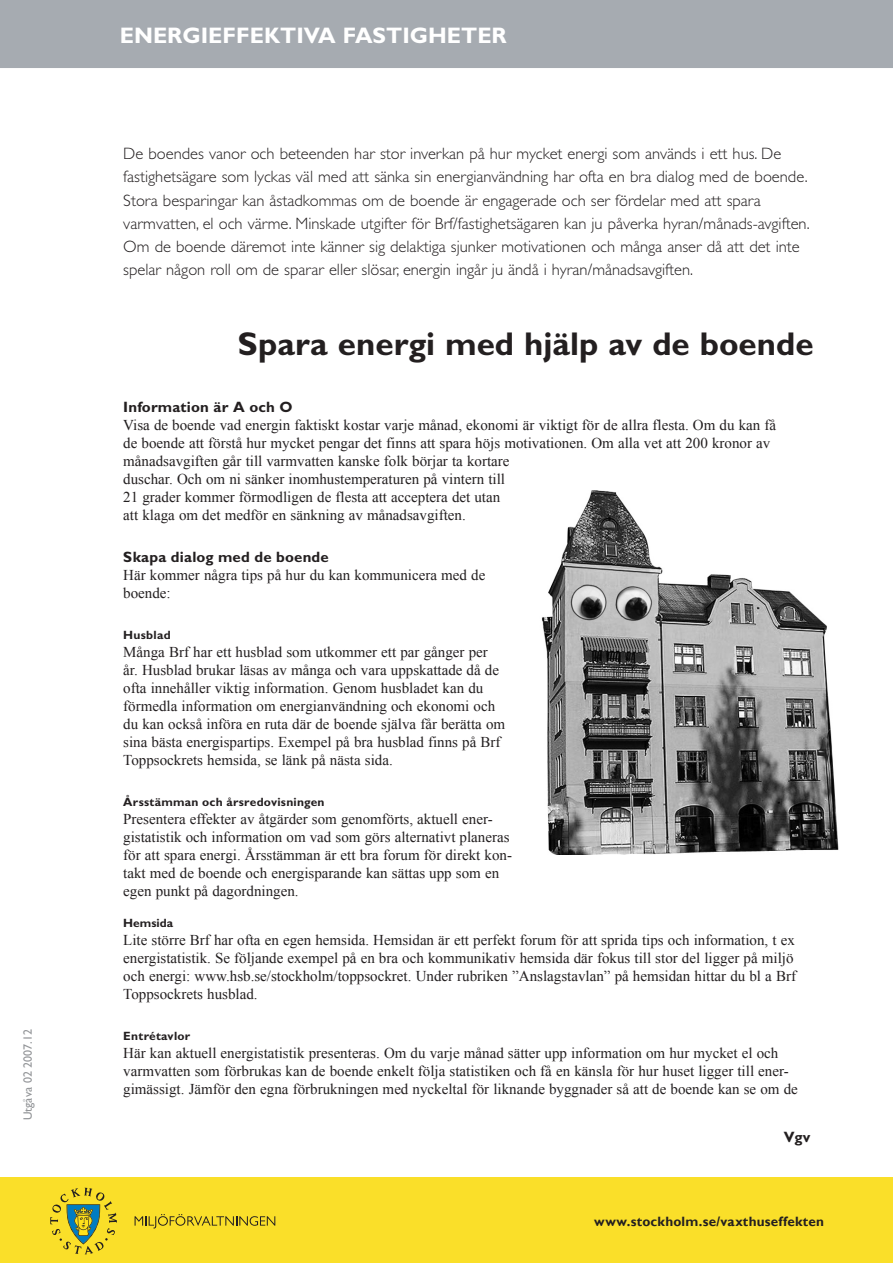
<style>
.page{position:relative;width:893px;height:1263px;background:#fff}
.page>*{position:absolute;margin:0;border:0;box-sizing:border-box;transform-origin:0 0}
.Ingress{font:700 33px "Gill Sans";color:#231f20}
.Brödtext{font:700 22.5px "Gill Sans";color:#fff}
.Ingress-2{font:300 16.5px/23.2px "Gill Sans";color:#231f20}
.Brödtext-2{font:15px/18px "Times New Roman";color:#231f20}
.Mellanrubrik{font:700 15px "Gill Sans";letter-spacing:.01em;color:#231f20}
.Brödtext-3{font:700 15px "Gill Sans";color:#231f20}
.Mellanrubrik-2{font:700 13.5px "Gill Sans";letter-spacing:.015em;color:#231f20}
.Mellanrubrik-3{font:700 12px "Gill Sans";letter-spacing:.02em;color:#231f20}
.Brödtext-4{font:12px "Gill Sans";color:#939598}
.Brödtext-5{font:700 12px "Gill Sans";color:#231f20}
</style>
<div class="page">
<div style="left:0;top:1178px;width:893px;height:85px;background:#fadf29"></div>
<svg style="left:50px;top:1188px;width:67px;height:66px"></svg>
<svg style="left:135px;top:1214px;width:140px;height:14px"></svg>
<div style="left:0;top:0;width:893px;height:68px;background:#a6abb1"></div>
<img style="left:542px;top:490px;width:297px;height:364px">
<p class="Brödtext-4" style="left:21px;top:1120px;width:93px;rotate:-90deg">Utgåva 02 2007.12</p>
<p class="Brödtext" style="left:120px;top:22px;width:389px">ENERGIEFFEKTIVA FASTIGHETER</p>
<p class="Ingress-2" style="left:123px;top:142px;width:688px">De boendes vanor och beteenden har stor inverkan på hur mycket energi som används i ett hus. De fastighetsägare som lyckas väl med att sänka sin energianvändning har ofta en bra dialog med de boende.<br>Stora besparingar kan åstadkommas om de boende är engagerade och ser fördelar med att spara varmvatten, el och värme. Minskade utgifter för Brf/fastighetsägaren kan ju påverka hyran/månads-avgiften.<br>Om de boende däremot inte känner sig delaktiga sjunker motivationen och många anser då att det inte spelar någon roll om de sparar eller slösar, energin ingår ju ändå i hyran/månadsavgiften.</p>
<p class="Ingress" style="left:238px;top:325px;width:577px">Spara energi med hjälp av de boende</p>
<p class="Mellanrubrik" style="left:123px;top:398px;width:171px">Information är A och O</p>
<p class="Brödtext-2" style="left:123px;top:416px;width:654px">Visa de boende vad energin faktiskt kostar varje månad, ekonomi är viktigt för de allra flesta. Om du kan få de boende att förstå hur mycket pengar det finns att spara höjs motivationen. Om alla vet att 200 kronor av månadsavgiften går till varmvatten kanske folk börjar ta kortare<br>duschar. Och om ni sänker inomhustemperaturen på vintern till<br>21 grader kommer förmodligen de flesta att acceptera det utan<br>att klaga om det medför en sänkning av månadsavgiften.</p>
<p class="Mellanrubrik" style="left:123px;top:548px;width:207px">Skapa dialog med de boende</p>
<p class="Brödtext-2" style="left:123px;top:565px;width:363px">Här kommer några tips på hur du kan kommunicera med de boende:</p>
<p class="Mellanrubrik-3" style="left:123px;top:628px;width:49px">Husblad</p>
<p class="Brödtext-2" style="left:123px;top:643px;width:383px">Många Brf har ett husblad som utkommer ett par gånger per år. Husblad brukar läsas av många och vara uppskattade då de ofta innehåller viktig information. Genom husbladet kan du förmedla information om energianvändning och ekonomi och du kan också införa en ruta där de boende själva får berätta om sina bästa energispartips. Exempel på bra husblad finns på Brf Toppsockrets hemsida, se länk på nästa sida.</p>
<p class="Mellanrubrik-3" style="left:123px;top:795px;width:203px">Årsstämman och årsredovisningen</p>
<p class="Brödtext-2" style="left:123px;top:810px;width:390px">Presentera effekter av åtgärder som genomförts, aktuell ener&shy;gistatistik och information om vad som görs alternativt planeras för att spara energi. Årsstämman är ett bra forum för direkt kon&shy;takt med de boende och energisparande kan sättas upp som en egen punkt på dagordningen.</p>
<p class="Brödtext-5" style="left:123px;top:916px;width:51px">Hemsida</p>
<p class="Brödtext-2" style="left:123px;top:931px;width:674px">Lite större Brf har ofta en egen hemsida. Hemsidan är ett perfekt forum för att sprida tips och information, t ex energistatistik. Se följande exempel på en bra och kommunikativ hemsida där fokus till stor del ligger på miljö och energi: www.hsb.se/stockholm/toppsockret. Under rubriken ”Anslagstavlan” på hemsidan hittar du bl a Brf Toppsockrets husblad.</p>
<p class="Mellanrubrik-3" style="left:123px;top:1029px;width:68px">Entrétavlor</p>
<p class="Brödtext-2" style="left:123px;top:1044px;width:676px">Här kan aktuell energistatistik presenteras. Om du varje månad sätter upp information om hur mycket el och varmvatten som förbrukas kan de boende enkelt följa statistiken och få en känsla för hur huset ligger till ener&shy;gimässigt. Jämför den egna förbrukningen med nyckeltal för liknande byggnader så att de boende kan se om de</p>
<p class="Brödtext-3" style="left:784px;top:1128px;width:28px">Vgv</p>
<p class="Mellanrubrik-2" style="left:594px;top:1214px;width:231px">www.stockholm.se/vaxthuseffekten</p>
</div>
